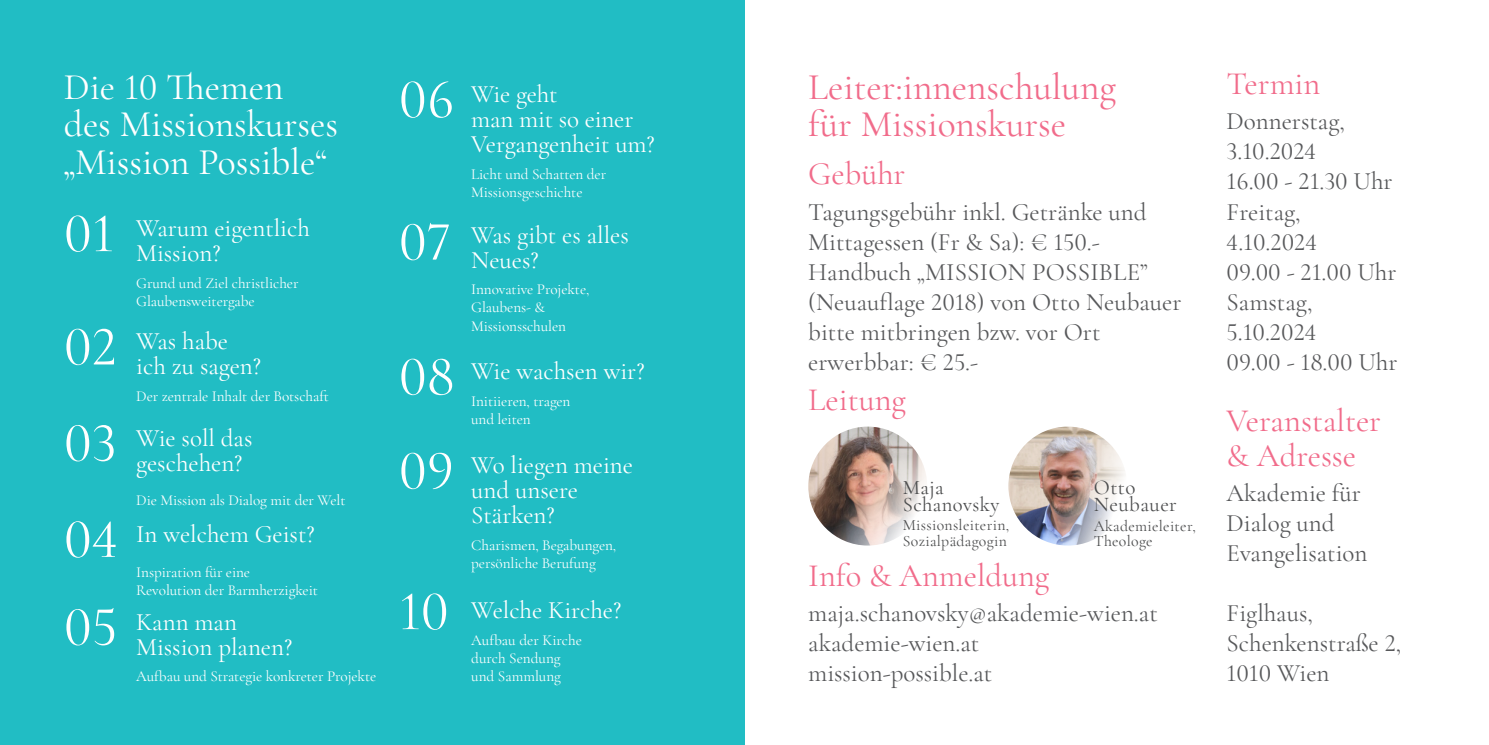
<style>
.page{position:relative;width:1489px;height:745px;background:#fff}
.page>*{position:absolute;margin:0;border:0;box-sizing:border-box;transform-origin:0 0}
.Zahlen_DG{font:56px "Cormorant Garamond";color:#fff}
.t1{font:37.5px "Cormorant Garamond";color:#fff}
.t2{font:37.5px/37.5px "Cormorant Garamond";color:#f16c8b}
.Fließtext{font:32.5px/35px "Cormorant Garamond";color:#f16c8b}
.Titel{font:32.5px "Cormorant Garamond";color:#f16c8b}
.Fließtext-2{font:25px/30px "Cormorant Garamond";color:#57585a}
._3__Überschrift_DG{font:25px/25px "Cormorant Garamond";color:#fff}
.Text_DG{font:25px/25px "Cormorant Garamond";letter-spacing:-.005em;color:#fff}
.t3{font:21px/16.8px "Cormorant Garamond";letter-spacing:.02em;color:#4b4c4d}
.t4{font:20.5px/16.8px "Cormorant Garamond";letter-spacing:.02em;color:#4b4c4d}
.t5{font:15.75px/15.8px "Cormorant Garamond";letter-spacing:.02em;color:#4b4c4d}
._3__Überschrift_DG-2{font:15.25px/18.2px "Cormorant Garamond";letter-spacing:-.005em;color:#fff}
.Text_DG-2{font:15.25px/18.2px "Cormorant Garamond";letter-spacing:-.005em;color:#fff}
</style>
<div class="page">
<div style="left:0;top:0;width:744px;height:744px;background:#21bdc4"></div>
<img style="left:1008px;top:426px;width:119px;height:119px;border-radius:59px">
<img style="left:808px;top:426px;width:119px;height:119px;border-radius:59px">
<p class="t1" style="left:64px;top:64px;width:221px">Die 10 Themen</p>
<p class="t1" style="left:64px;top:101px;width:276px">des Missionskurses</p>
<p class="t1" style="left:64px;top:139px;width:264px">„Mission Possible“</p>
<p class="Zahlen_DG" style="left:64px;top:199px;width:52px">01</p>
<p class="_3__Überschrift_DG" style="left:136px;top:215px;width:175px">Warum eigentlich<br>Mission?</p>
<p class="_3__Überschrift_DG-2" style="left:136px;top:273px;width:164px">Grund und Ziel christlicher<br>Glaubensweitergabe</p>
<p class="Zahlen_DG" style="left:64px;top:312px;width:55px">02</p>
<p class="_3__Überschrift_DG" style="left:136px;top:328px;width:126px">Was habe ich zu sagen?</p>
<p class="_3__Überschrift_DG-2" style="left:136px;top:386px;width:194px">Der zentrale Inhalt der Botschaft</p>
<p class="Zahlen_DG" style="left:64px;top:408px;width:54px">03</p>
<p class="_3__Überschrift_DG" style="left:136px;top:424px;width:118px">Wie soll das geschehen?</p>
<p class="Text_DG-2" style="left:136px;top:491px;width:211px">Die Mission als Dialog mit der Welt</p>
<p class="Zahlen_DG" style="left:64px;top:504px;width:56px">04</p>
<p class="_3__Überschrift_DG" style="left:136px;top:521px;width:180px">In welchem Geist?</p>
<p class="Text_DG-2" style="left:136px;top:562px;width:183px">Inspiration für eine<br>Revolution der Barmherzigkeit</p>
<p class="Zahlen_DG" style="left:64px;top:592px;width:55px">05</p>
<p class="_3__Überschrift_DG" style="left:136px;top:608px;width:158px">Kann man<br>Mission planen?</p>
<p class="_3__Überschrift_DG-2" style="left:136px;top:666px;width:241px">Aufbau und Strategie konkreter Projekte</p>
<p class="Zahlen_DG" style="left:399px;top:65px;width:57px">06</p>
<p class="Text_DG" style="left:471px;top:81px;width:185px">Wie geht<br>man mit so einer<br>Vergangenheit um?</p>
<p class="Text_DG-2" style="left:471px;top:164px;width:137px">Licht und Schatten der<br>Missionsgeschichte</p>
<p class="Zahlen_DG" style="left:399px;top:207px;width:54px">07</p>
<p class="_3__Überschrift_DG" style="left:471px;top:222px;width:159px">Was gibt es alles<br>Neues?</p>
<p class="_3__Überschrift_DG-2" style="left:471px;top:280px;width:120px">Innovative Projekte,<br>Glaubens- &amp;<br>Missionsschulen</p>
<p class="Zahlen_DG" style="left:399px;top:342px;width:57px">08</p>
<p class="_3__Überschrift_DG" style="left:471px;top:358px;width:175px">Wie wachsen wir?</p>
<p class="_3__Überschrift_DG-2" style="left:471px;top:391px;width:101px">Initiieren, tragen und leiten</p>
<p class="Zahlen_DG" style="left:399px;top:436px;width:57px">09</p>
<p class="Zahlen_DG" style="left:399px;top:576px;width:52px">10</p>
<p class="_3__Überschrift_DG" style="left:471px;top:452px;width:163px">Wo liegen meine und unsere<br>Stärken?</p>
<p class="_3__Überschrift_DG-2" style="left:471px;top:535px;width:147px">Charismen, Begabungen, persönliche Berufung</p>
<p class="_3__Überschrift_DG" style="left:471px;top:597px;width:151px">Welche Kirche?</p>
<p class="_3__Überschrift_DG-2" style="left:471px;top:630px;width:112px">Aufbau der Kirche durch Sendung und Sammlung</p>
<p class="t2" style="left:808px;top:68px;width:309px">Leiter:innenschulung für Missionskurse</p>
<p class="Fließtext" style="left:808px;top:156px;width:99px">Gebühr</p>
<p class="Fließtext-2" style="left:808px;top:196px;width:340px">Tagungsgebühr inkl. Getränke und<br>Mittagessen (Fr &amp; Sa): € 150.-</p>
<p class="Fließtext-2" style="left:808px;top:256px;width:341px">Handbuch „MISSION POSSIBLE”</p>
<p class="Fließtext-2" style="left:808px;top:286px;width:375px">(Neuauflage 2018) von Otto Neubauer bitte mitbringen bzw. vor Ort erwerbbar: € 25.-</p>
<p class="Fließtext" style="left:808px;top:381px;width:99px">Leitung</p>
<p class="t4" style="left:902px;top:478px;width:98px">Maja<br>Schanovsky</p>
<p class="t5" style="left:902px;top:517px;width:108px">Missionsleiterin,<br>Sozialpädagogin</p>
<p class="t3" style="left:1093px;top:479px;width:85px">Otto<br>Neubauer</p>
<p class="t5" style="left:1093px;top:517px;width:104px">Akademieleiter,<br>Theologe</p>
<p class="Fließtext" style="left:808px;top:557px;width:242px">Info &amp; Anmeldung</p>
<p class="Fließtext-2" style="left:808px;top:597px;width:351px">maja.schanovsky@akademie-wien.at</p>
<p class="Fließtext-2" style="left:808px;top:627px;width:186px">akademie-wien.at mission-possible.at</p>
<p class="Titel" style="left:1226px;top:64px;width:95px">Termin</p>
<p class="Fließtext-2" style="left:1226px;top:106px;width:167px">Donnerstag,<br>3.10.2024<br>16.00 - 21.30 Uhr</p>
<p class="Fließtext-2" style="left:1226px;top:196px;width:76px">Freitag,</p>
<p class="Fließtext-2" style="left:1226px;top:226px;width:171px">4.10.2024<br>09.00 - 21.00 Uhr</p>
<p class="Fließtext-2" style="left:1226px;top:286px;width:172px">Samstag,<br>5.10.2024<br>09.00 - 18.00 Uhr</p>
<p class="Fließtext" style="left:1226px;top:402px;width:156px">Veranstalter &amp; Adresse</p>
<p class="Fließtext-2" style="left:1226px;top:477px;width:142px">Akademie für<br>Dialog und<br>Evangelisation</p>
<p class="Fließtext-2" style="left:1226px;top:597px;width:176px">Figlhaus,<br>Schenkenstraße 2,<br>1010 Wien</p>
</div>
